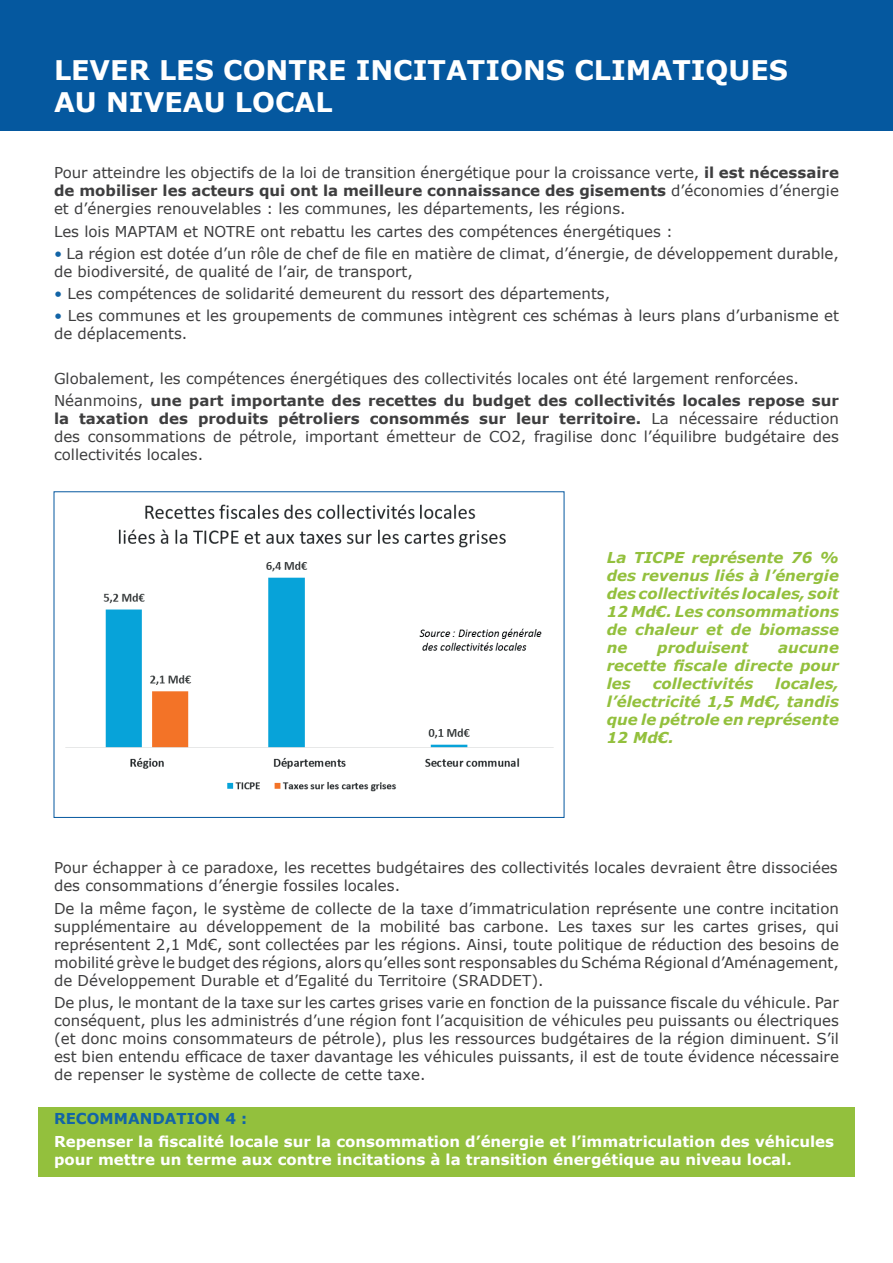
<style>
.page{position:relative;width:893px;height:1263px;background:#fff}
.page>*{position:absolute;margin:0;border:0;box-sizing:border-box;transform-origin:0 0}
.t1{font:700 27px/32.4px "Verdana";color:#fff}
.t2{font:15px/18px "Verdana";color:#3e3e3f;text-align:justify}
.t3{font:italic 700 15px/18px "Verdana";color:#93c03d;text-align:justify}
.t4{font:700 15px/18px "Verdana";color:#fff}
.t5{font:700 15px "Verdana";color:#1264a6}
.s1{font-weight:700}
.s2{color:#1264a6}
</style>
<div class="page">
<div style="left:0;top:0;width:893px;height:130px;background:#05589f"></div>
<div style="left:38px;top:1107px;width:817px;height:70px;background:#93c03d"></div>
<img style="left:65px;top:504px;width:489px;height:288px">
<div style="left:54px;top:492px;width:510px;height:326px;border:1px solid #05589f"></div>
<h1 class="t1" style="left:54px;top:53px;width:735px">LEVER LES CONTRE INCITATIONS CLIMATIQUES<br>AU NIVEAU LOCAL</h1>
<p class="t2" style="left:54px;top:164px;width:786px">Pour atteindre les objectifs de la loi de transition énergétique pour la croissance verte, <span class="s1">il est nécessaire de mobiliser les acteurs qui ont la meilleure connaissance des gisements</span> d’économies d’énergie et d’énergies renouvelables : les communes, les départements, les régions.</p>
<p class="t2" style="left:54px;top:222px;width:621px">Les lois MAPTAM et NOTRE ont rebattu les cartes des compétences énergétiques :</p>
<p class="t2" style="left:54px;top:244px;width:786px"><span class="s2">•</span> La région est dotée d’un rôle de chef de file en matière de climat, d’énergie, de développement durable, de biodiversité, de qualité de l’air, de transport,</p>
<p class="t2" style="left:54px;top:285px;width:558px"><span class="s2">•</span> Les compétences de solidarité demeurent du ressort des départements,</p>
<p class="t2" style="left:54px;top:307px;width:786px"><span class="s2">•</span> Les communes et les groupements de communes intègrent ces schémas à leurs plans d’urbanisme et de déplacements.</p>
<p class="t2" style="left:54px;top:367px;width:786px;line-height:22.2px">Globalement, les compétences énergétiques des collectivités locales ont été largement renforcées.<br>Néanmoins, <span class="s1">une part importante des recettes du budget des collectivités locales repose sur</span></p>
<p class="t2" style="left:54px;top:410px;width:786px"><span class="s1">la taxation des produits pétroliers consommés sur leur territoire.</span> La nécessaire réduction des consommations de pétrole, important émetteur de CO2, fragilise donc l’équilibre budgétaire des collectivités locales.</p>
<p class="t3" style="left:607px;top:548px;width:234px">La TICPE représente 76 % des revenus liés à l’énergie des collectivités locales, soit 12 Md€. Les consommations de chaleur et de biomasse ne</p>
<p class="t3" style="left:657px;top:638px;width:92px">produisent</p>
<p class="t3" style="left:607px;top:638px;width:234px;text-indent:171px">aucune recette fiscale directe pour les</p>
<p class="t3" style="left:653px;top:674px;width:102px">collectivités</p>
<p class="t3" style="left:607px;top:674px;width:234px;text-indent:169px">locales, l’électricité 1,5 Md€, tandis que le pétrole en représente 12 Md€.</p>
<p class="t2" style="left:54px;top:859px;width:785px">Pour échapper à ce paradoxe, les recettes budgétaires des collectivités locales devraient être dissociées des consommations d’énergie fossiles locales.</p>
<p class="t2" style="left:54px;top:899px;width:786px">De la même façon, le système de collecte de la taxe d’immatriculation représente une contre incitation supplémentaire au développement de la mobilité bas carbone. Les taxes sur les cartes grises, qui représentent 2,1 Md€, sont collectées par les régions. Ainsi, toute politique de réduction des besoins de mobilité grève le budget des régions, alors qu’elles sont responsables du Schéma Régional d’Aménagement, de Développement Durable et d’Egalité du Territoire (SRADDET).</p>
<p class="t2" style="left:54px;top:993px;width:786px">De plus, le montant de la taxe sur les cartes grises varie en fonction de la puissance fiscale du véhicule. Par conséquent, plus les administrés d’une région font l’acquisition de véhicules peu puissants ou électriques (et donc moins consommateurs de pétrole), plus les ressources budgétaires de la région diminuent. S’il est bien entendu efficace de taxer davantage les véhicules puissants, il est de toute évidence nécessaire de repenser le système de collecte de cette taxe.</p>
<p class="t5" style="left:54px;top:1108px;width:195px">RECOMMANDATION 4 :</p>
<p class="t4" style="left:54px;top:1132px;width:781px">Repenser la fiscalité locale sur la consommation d’énergie et l’immatriculation des véhicules pour mettre un terme aux contre incitations à la transition énergétique au niveau local.</p>
</div>
